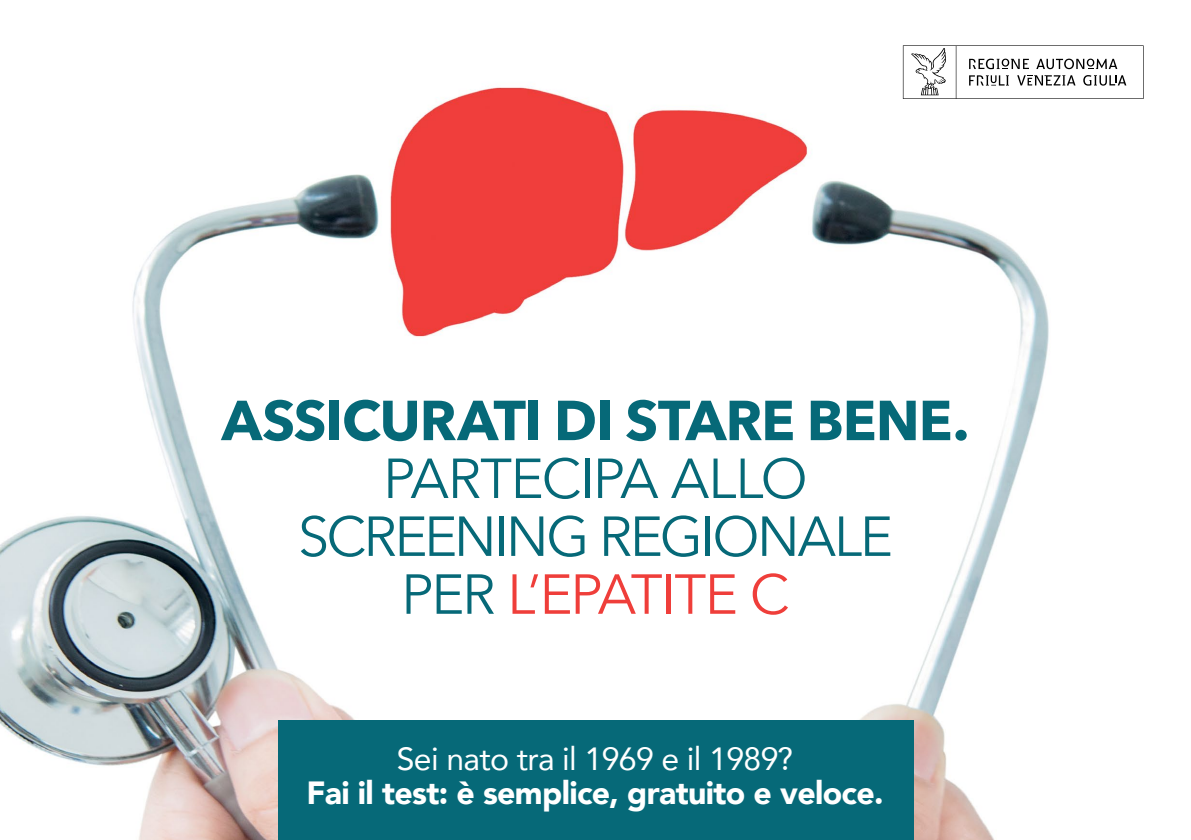
<style>
.page{position:relative;width:1191px;height:840px;background:#fff}
.page>*{position:absolute;margin:0;border:0;box-sizing:border-box;transform-origin:0 0}
.t1{font:55.6px/57.8px "Avenir Next";letter-spacing:-.045em;color:#066978;text-align:center}
.t2{font:700 55.6px "Avenir Next";letter-spacing:-.02em;color:#066978}
.t3{font:900 32px "Avenir";letter-spacing:-.02em;color:#fff}
.t4{font:32px "Avenir";letter-spacing:-.02em;color:#fff}
.s1{color:#ef3e3a}
</style>
<div class="page">
<img style="left:0;top:45px;width:1144px;height:794px">
<div style="left:278px;top:720px;width:635px;height:119px;background:#066978"></div>
<svg style="left:903px;top:45px;width:240px;height:54px"></svg>
<p class="t2" style="left:221px;top:372px;width:749px">ASSICURATI DI STARE BENE.</p>
<p class="t1" style="left:298px;top:447px;width:596px">PARTECIPA ALLO<br>SCREENING REGIONALE<br>PER <span class="s1">L’EPATITE C</span></p>
<p class="t4" style="left:397px;top:732px;width:398px">Sei nato tra il 1969 e il 1989?</p>
<p class="t3" style="left:306px;top:764px;width:578px">Fai il test: è semplice, gratuito e veloce.</p>
</div>
